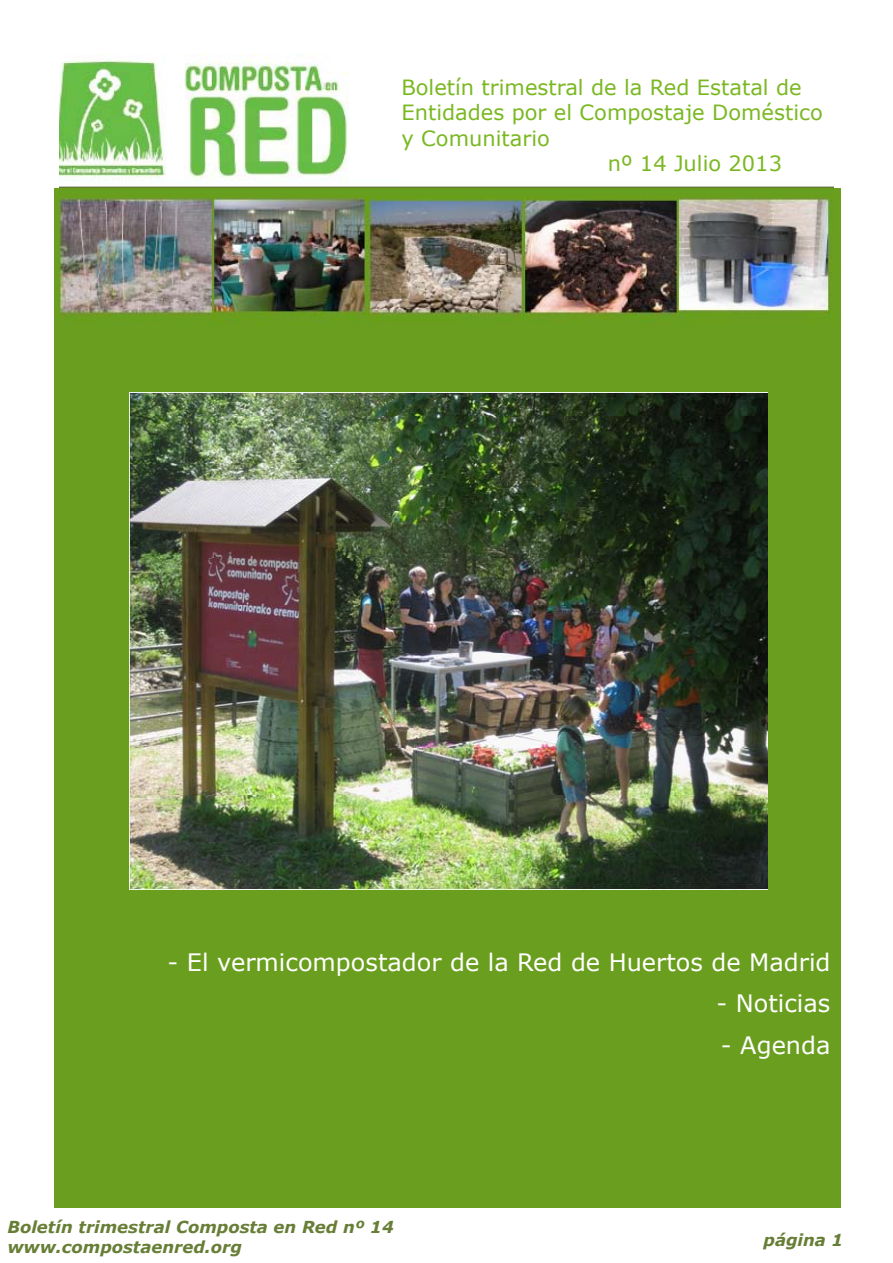
<style>
.page{position:relative;width:893px;height:1263px;background:#fff}
.page>*{position:absolute;margin:0;border:0;box-sizing:border-box;transform-origin:0 0}
.t1{font:24px "Verdana";color:#fff}
.t2{font:21px "Verdana";color:#7ab821}
.t3{font:italic 700 16.5px/19.8px "Verdana";color:#677e36}
</style>
<div class="page">
<div style="left:54px;top:188px;width:786px;height:1020px;background:#6a9e1f"></div>
<img style="left:60px;top:54px;width:773px;height:270px">
<div style="left:401px;top:54px;width:435px;height:128px;background:#fff"></div>
<hr style="left:54px;top:185px;width:785px;height:2px;background:#fff">
<img style="left:130px;top:392px;width:637px;height:497px">
<p class="t2" style="left:401px;top:74px;width:402px">Boletín trimestral de la Red Estatal de</p>
<p class="t2" style="left:401px;top:99px;width:423px">Entidades por el Compostaje Doméstico</p>
<p class="t2" style="left:401px;top:125px;width:150px">y Comunitario</p>
<p class="t2" style="left:608px;top:150px;width:176px">nº 14 Julio 2013</p>
<p class="t1" style="left:168px;top:947px;width:664px">- El vermicompostador de la Red de Huertos de Madrid</p>
<p class="t1" style="left:717px;top:988px;width:115px">- Noticias</p>
<p class="t1" style="left:721px;top:1030px;width:111px">- Agenda</p>
<p class="t3" style="left:7px;top:1216px;width:388px">Boletín trimestral Composta en Red nº 14 www.compostaenred.org</p>
<p class="t3" style="left:763px;top:1229px;width:81px">página 1</p>
</div>
